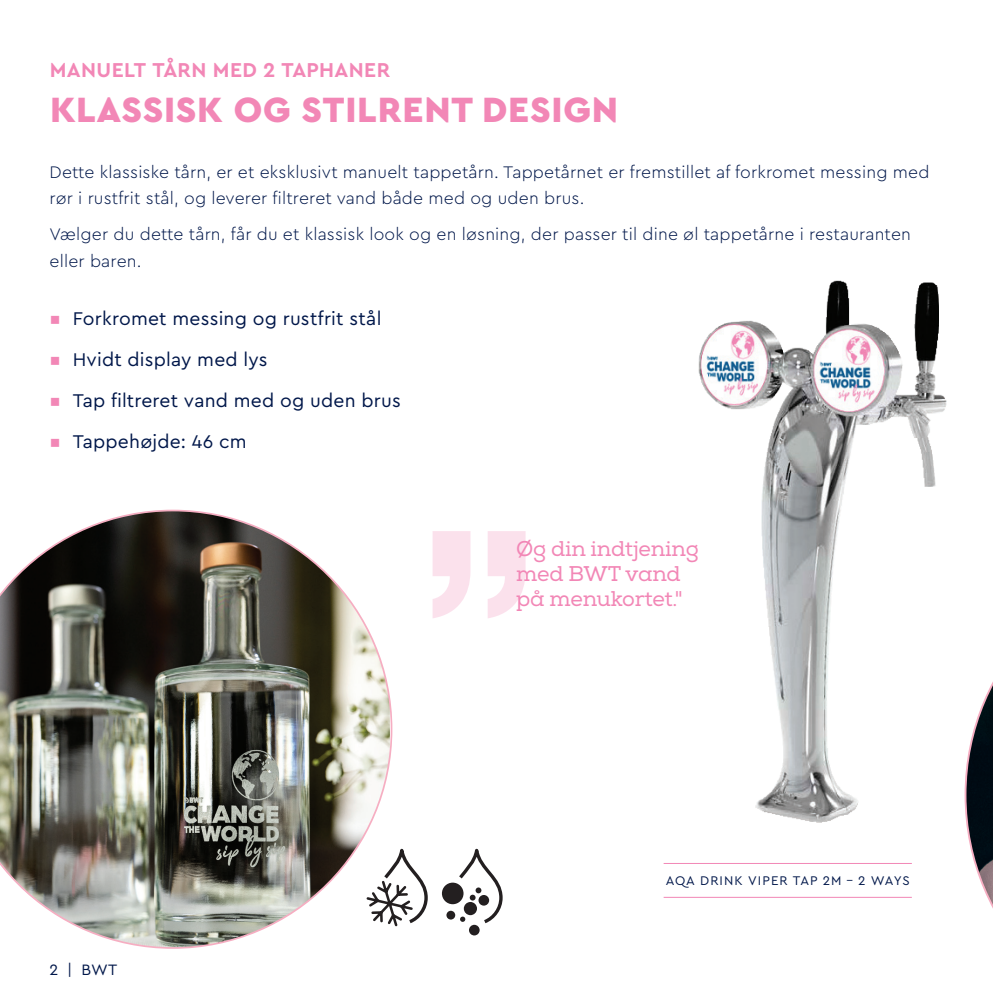
<style>
.page{position:relative;width:993px;height:993px;background:#fff}
.page>*{position:absolute;margin:0;border:0;box-sizing:border-box;transform-origin:0 0}
.t1{font:900 36.75px "Cera PRO";letter-spacing:.02em;color:#f287b6}
.t2{font:21.18px/24.8px "Nexa Slab";letter-spacing:-.01em;color:#f287b6}
.t3{font:700 21px "Cera PRO";letter-spacing:.015em;color:#f287b6}
.t4{font:19.25px "Cera PRO";letter-spacing:.01em;color:#00174a}
.t5{font:300 17.5px/26.2px "Cera PRO";letter-spacing:.01em;color:#00174a}
.t6{font:15.75px "Cera PRO";color:#00174a}
.t7{font:13.12px "Cera PRO";letter-spacing:.075em;color:#00174a}
.s1{font-size:21px;color:#f287b6}
</style>
<div class="page">
<hr style="left:663px;top:896px;width:248px;height:1px;background:#f287b6">
<hr style="left:663px;top:862px;width:248px;height:1px;background:#f287b6">
<img style="left:0;top:509px;width:392px;height:439px">
<svg style="left:964px;top:683px;width:28px;height:224px"></svg>
<img style="left:698px;top:280px;width:249px;height:543px">
<svg style="left:432px;top:531px;width:93px;height:87px"></svg>
<div style="left:469px;top:924px;width:10px;height:11px;background:#231f20;border-radius:50%"></div>
<svg style="left:455px;top:848px;width:48px;height:77px"></svg>
<div style="left:446px;top:910px;width:9px;height:9px;background:#231f20;border-radius:50%"></div>
<div style="left:442px;top:882px;width:21px;height:21px;background:#231f20;border-radius:50%"></div>
<div style="left:463px;top:901px;width:14px;height:13px;background:#231f20;border-radius:50%"></div>
<svg style="left:364px;top:830px;width:64px;height:97px"></svg>
<p class="t3" style="left:50px;top:55px;width:342px">MANUELT TÅRN MED 2 TAPHANER</p>
<h1 class="t1" style="left:50px;top:85px;width:569px">KLASSISK OG STILRENT DESIGN</h1>
<p class="t5" style="left:50px;top:158px;width:881px">Dette klassiske tårn, er et eksklusivt manuelt tappetårn. Tappetårnet er fremstillet af forkromet messing med rør i rustfrit stål, og leverer filtreret vand både med og uden brus.</p>
<p class="t5" style="left:50px;top:221px;width:862px">Vælger du dette tårn, får du et klassisk look og en løsning, der passer til dine øl tappetårne i restauranten eller baren.</p>
<p class="t4" style="left:50px;top:305px;width:333px"><span class="s1">▪</span> Forkromet messing og rustfrit stål</p>
<p class="t4" style="left:50px;top:346px;width:219px"><span class="s1">▪</span> Hvidt display med lys</p>
<p class="t4" style="left:50px;top:388px;width:352px"><span class="s1">▪</span> Tap filtreret vand med og uden brus</p>
<p class="t4" style="left:50px;top:429px;width:198px"><span class="s1">▪</span> Tappehøjde: 46 cm</p>
<p class="t6" style="left:50px;top:958px;width:69px">2 | BWT</p>
<p class="t2" style="left:516px;top:537px;width:184px">Øg din indtjening med BWT vand på menukortet."</p>
<p class="t7" style="left:665px;top:871px;width:245px">AQA DRINK VIPER TAP 2M – 2 WAYS</p>
</div>
